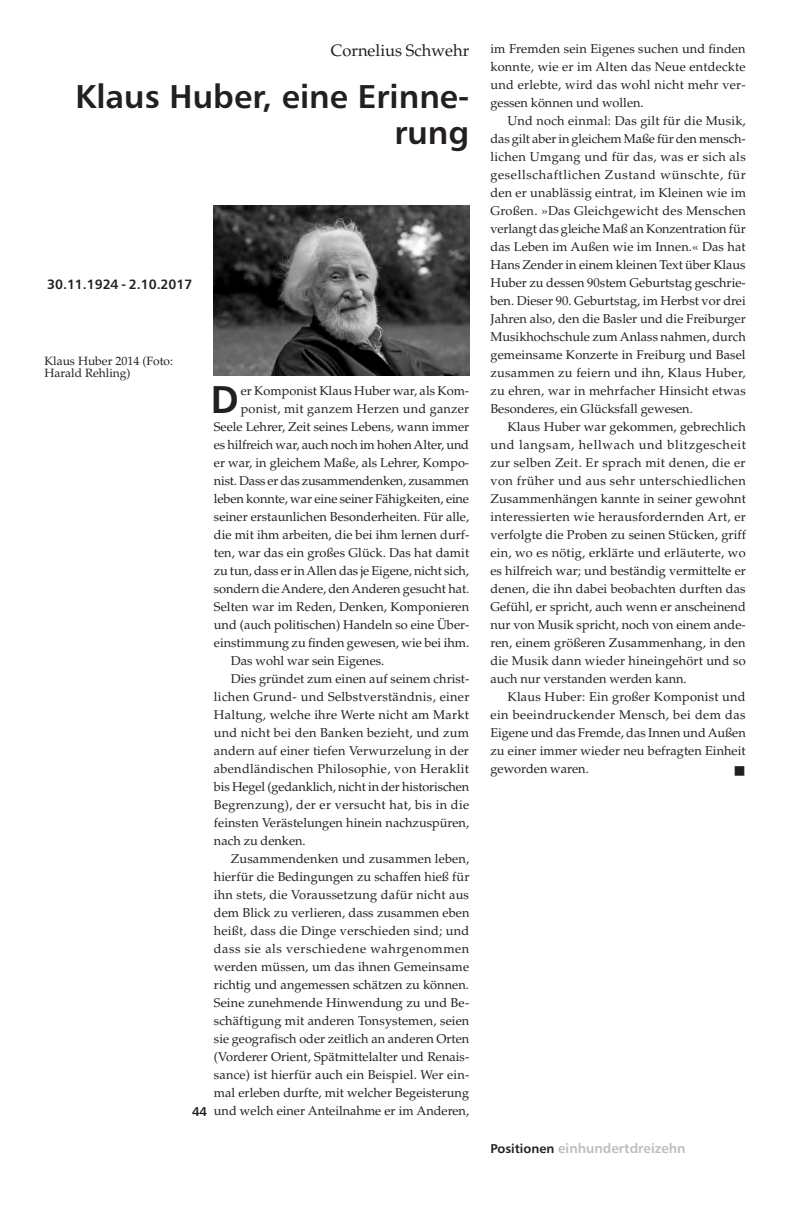
<style>
.page{position:relative;width:809px;height:1213px;background:#fff}
.page>*{position:absolute;margin:0;border:0;box-sizing:border-box;transform-origin:0 0}
.t1{font:38.7px "Humanist 777 BT Bold B";color:#231f20}
.t2{font:33px/36px "Humanist 777 BT Bold B";color:#231f20;text-align:right}
.t3{font:16.5px "Palatino LT Std";color:#231f20}
.t4{font:16.5px "Wingdings";color:#231f20}
.t5{font:13.5px "Humanist 777 BT Bold B";color:#bcbdc0}
.t6{font:13.5px "Humanist 777 BT Bold B";letter-spacing:-.005em;color:#231f20}
.t7{font:12.75px/18px "Palatino LT Std";letter-spacing:.005em;color:#231f20;text-align:justify}
.t8{font:12.75px "Palatino LT Std";letter-spacing:.025em;color:#231f20}
.t9{font:12.75px "Palatino LT Std";letter-spacing:-.015em;color:#231f20}
.t10{font:12.75px "Palatino LT Std";letter-spacing:.04em;color:#231f20}
.t11{font:12.75px "Humanist 777 BT Bold B";color:#231f20}
.t12{font:12px/12px "Palatino";color:#231f20}
.s1{font-size:12.75px;color:#231f20}
</style>
<div class="page">
<img style="left:214px;top:206px;width:255px;height:170px">
<p class="t3" style="left:331px;top:40px;width:140px">Cornelius Schwehr</p>
<h2 class="t2" style="left:76px;top:78px;width:395px">Klaus Huber, eine Erinne&shy;rung</h2>
<p class="t6" style="left:47px;top:275px;width:147px">30.11.1924 - 2.10.2017</p>
<p class="t12" style="left:44px;top:355px;width:130px">Klaus Huber 2014 (Foto:<br>Harald Rehling)</p>
<h1 class="t1" style="left:211px;top:375px;width:29px">D</h1>
<p class="t7" style="left:241px;top:382px;width:230px">er Komponist Klaus Huber war, als Kom-</p>
<p class="t7" style="left:241px;top:400px;width:230px">ponist, mit ganzem Herzen und ganzer</p>
<p class="t7" style="left:214px;top:418px;width:257px">Seele Lehrer, Zeit seines Lebens, wann immer</p>
<p class="t7" style="left:214px;top:436px;width:256px">es hilfreich war, auch noch im hohen Alter, und</p>
<p class="t7" style="left:214px;top:454px;width:257px">er war, in gleichem Maße, als Lehrer, Kompo-</p>
<p class="t9" style="left:214px;top:473px;width:256px">nist. Dass er das zusammendenken, zusammen</p>
<p class="t7" style="left:214px;top:490px;width:257px">leben konnte, war eine seiner Fähigkeiten, eine</p>
<p class="t7" style="left:214px;top:508px;width:257px">seiner erstaunlichen Besonderheiten. Für alle,</p>
<p class="t7" style="left:214px;top:526px;width:257px">die mit ihm arbeiten, die bei ihm lernen durf-</p>
<p class="t7" style="left:214px;top:544px;width:257px">ten, war das ein großes Glück. Das hat damit</p>
<p class="t7" style="left:214px;top:562px;width:256px">zu tun, dass er in Allen das je Eigene, nicht sich,</p>
<p class="t7" style="left:214px;top:580px;width:257px">sondern die Andere, den Anderen gesucht hat.</p>
<p class="t7" style="left:214px;top:598px;width:257px">Selten war im Reden, Denken, Komponieren</p>
<p class="t7" style="left:214px;top:616px;width:257px">und (auch politischen) Handeln so eine Über-</p>
<p class="t7" style="left:214px;top:634px;width:257px">einstimmung zu finden gewesen, wie bei ihm.</p>
<p class="t7" style="left:231px;top:652px;width:155px">Das wohl war sein Eigenes.</p>
<p class="t7" style="left:231px;top:670px;width:240px">Dies gründet zum einen auf seinem christ-</p>
<p class="t8" style="left:214px;top:689px;width:257px">lichen Grund- und Selbstverständnis, einer</p>
<p class="t7" style="left:214px;top:706px;width:256px">Haltung, welche ihre Werte nicht am Markt</p>
<p class="t7" style="left:214px;top:724px;width:256px">und nicht bei den Banken bezieht, und zum</p>
<p class="t7" style="left:214px;top:742px;width:256px">andern auf einer tiefen Verwurzelung in der</p>
<p class="t7" style="left:214px;top:760px;width:256px">abendländischen Philosophie, von Heraklit</p>
<p class="t7" style="left:214px;top:778px;width:257px">bis Hegel (gedanklich, nicht in der historischen</p>
<p class="t8" style="left:214px;top:797px;width:257px">Begrenzung), der er versucht hat, bis in die</p>
<p class="t7" style="left:214px;top:814px;width:257px">feinsten Verästelungen hinein nachzuspüren,</p>
<p class="t7" style="left:214px;top:832px;width:93px">nach zu denken.</p>
<p class="t7" style="left:231px;top:850px;width:240px">Zusammendenken und zusammen leben,</p>
<p class="t7" style="left:214px;top:868px;width:257px">hierfür die Bedingungen zu schaffen hieß für</p>
<p class="t7" style="left:214px;top:886px;width:256px">ihn stets, die Voraussetzung dafür nicht aus</p>
<p class="t7" style="left:214px;top:904px;width:257px">dem Blick zu verlieren, dass zusammen eben</p>
<p class="t7" style="left:214px;top:922px;width:257px">heißt, dass die Dinge verschieden sind; und</p>
<p class="t10" style="left:214px;top:941px;width:257px">dass sie als verschiedene wahrgenommen</p>
<p class="t7" style="left:214px;top:958px;width:257px">werden müssen, um das ihnen Gemeinsame</p>
<p class="t7" style="left:214px;top:976px;width:256px">richtig und angemessen schätzen zu können.</p>
<p class="t7" style="left:214px;top:994px;width:257px">Seine zunehmende Hinwendung zu und Be-</p>
<p class="t7" style="left:214px;top:1012px;width:257px">schäftigung mit anderen Tonsystemen, seien</p>
<p class="t7" style="left:214px;top:1030px;width:257px">sie geografisch oder zeitlich an anderen Orten</p>
<p class="t7" style="left:214px;top:1048px;width:257px">(Vorderer Orient, Spätmittelalter und Renais-</p>
<p class="t7" style="left:214px;top:1066px;width:257px">sance) ist hierfür auch ein Beispiel. Wer ein-</p>
<p class="t7" style="left:214px;top:1084px;width:256px">mal erleben durfte, mit welcher Begeisterung</p>
<p class="t7" style="left:214px;top:1102px;width:257px">und welch einer Anteilnahme er im Anderen,</p>
<p class="t11" style="left:192px;top:1103px;width:17px">44</p>
<p class="t7" style="left:490px;top:40px;width:257px">im Fremden sein Eigenes suchen und finden konnte, wie er im Alten das Neue entdeckte und erlebte, wird das wohl nicht mehr ver&shy;gessen können und wollen.</p>
<p class="t7" style="left:490px;top:112px;width:257px;text-indent:17px">Und noch einmal: Das gilt für die Musik, das gilt aber in gleichem Maße für den mensch&shy;lichen Umgang und für das, was er sich als gesellschaftlichen Zustand wünschte, für den er unablässig eintrat, im Kleinen wie im Großen. »Das Gleichgewicht des Menschen verlangt das gleiche Maß an Konzentration für das Leben im Außen wie im Innen.« Das hat Hans Zender in einem kleinen Text über Klaus Huber zu dessen 90stem Geburtstag geschrie&shy;ben. Dieser 90. Geburtstag, im Herbst vor drei Jahren also, den die Basler und die Freiburger Musikhochschule zum Anlass nahmen, durch gemeinsame Konzerte in Freiburg und Basel zusammen zu feiern und ihn, Klaus Huber, zu ehren, war in mehrfacher Hinsicht etwas Besonderes, ein Glücksfall gewesen.</p>
<p class="t7" style="left:490px;top:418px;width:257px;text-indent:17px">Klaus Huber war gekommen, gebrechlich und langsam, hellwach und blitzgescheit zur selben Zeit. Er sprach mit denen, die er von früher und aus sehr unterschiedlichen Zusammenhängen kannte in seiner gewohnt interessierten wie herausfordernden Art, er verfolgte die Proben zu seinen Stücken, griff ein, wo es nötig, erklärte und erläuterte, wo es hilfreich war; und beständig vermittelte er denen, die ihn dabei beobachten durften das Gefühl, er spricht, auch wenn er anscheinend nur von Musik spricht, noch von einem ande&shy;ren, einem größeren Zusammenhang, in den die Musik dann wieder hineingehört und so auch nur verstanden werden kann.</p>
<p class="t7" style="left:490px;top:688px;width:257px;text-indent:17px">Klaus Huber: Ein großer Komponist und ein beeindruckender Mensch, bei dem das Eigene und das Fremde, das Innen und Außen zu einer immer wieder neu befragten Einheit geworden waren.</p>
<p class="t4" style="left:733px;top:762px;width:14px">■</p>
<p class="t5" style="left:490px;top:1139px;width:197px"><span class="s1">Positionen</span> einhundertdreizehn</p>
</div>
